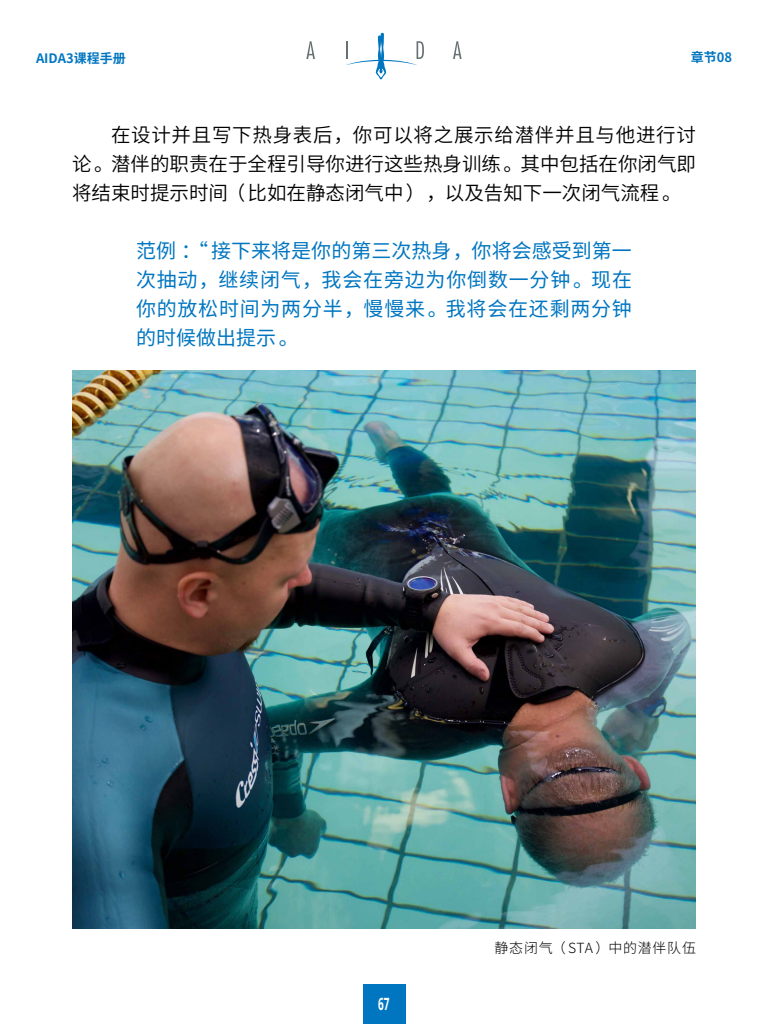
<style>
.page{position:relative;width:768px;height:1024px;background:#fff}
.page>*{position:absolute;margin:0;border:0;box-sizing:border-box;transform-origin:0 0}
.Indent_Light__Blue{font:20px/28.9px "Noto Sans CJ Ksc";letter-spacing:.04em;color:#0076c1;text-align:justify}
.Body_main{font:600 19.5px/28.9px "Noto Sans CJ Ksc";color:#000;text-align:justify}
.t1{font:17px "Noto Sans AIDA Bold Noto Sans AID";color:#fff;scale:.59 1}
.Italic_Figure_xx{font:300 14px "Noto Sans CJ Ksc";letter-spacing:.05em;color:#000}
.t2{font:700 13px "Noto Sans CJ Ksc";color:#0076c1}
</style>
<div class="page">
<div style="left:363px;top:984px;width:42px;height:40px;background:#0076c1"></div>
<svg style="left:306px;top:41px;width:9px;height:18px"></svg>
<svg style="left:453px;top:41px;width:9px;height:18px"></svg>
<svg style="left:346px;top:33px;width:78px;height:46px"></svg>
<img style="left:72px;top:371px;width:624px;height:558px">
<p class="t2" style="left:36px;top:50px;width:91px">AIDA3课程手册</p>
<p class="t2" style="left:691px;top:50px;width:43px">章节08</p>
<p class="Body_main" style="left:72px;top:121px;width:625px;text-indent:39px">在设计并且写下热身表后，你可以将之展示给潜伴并且与他进行讨论。潜伴的职责在于全程引导你进行这些热身训练。其中包括在你闭气即将结束时提示时间（比如在静态闭气中），以及告知下一次闭气流程。</p>
<p class="Indent_Light__Blue" style="left:136px;top:237px;width:498px">范例：“ 接下来将是你的第三次热身，你将会感受到第一次抽动，继续闭气，我会在旁边为你倒数一分钟。现在你的放松时间为两分半，慢慢来。我将会在还剩两分钟的时候做出提示。</p>
<p class="t1" style="left:378px;top:992px;width:21px">67</p>
<p class="Italic_Figure_xx" style="left:495px;top:940px;width:203px">静态闭气（ STA ）中的潜伴队伍</p>
</div>
